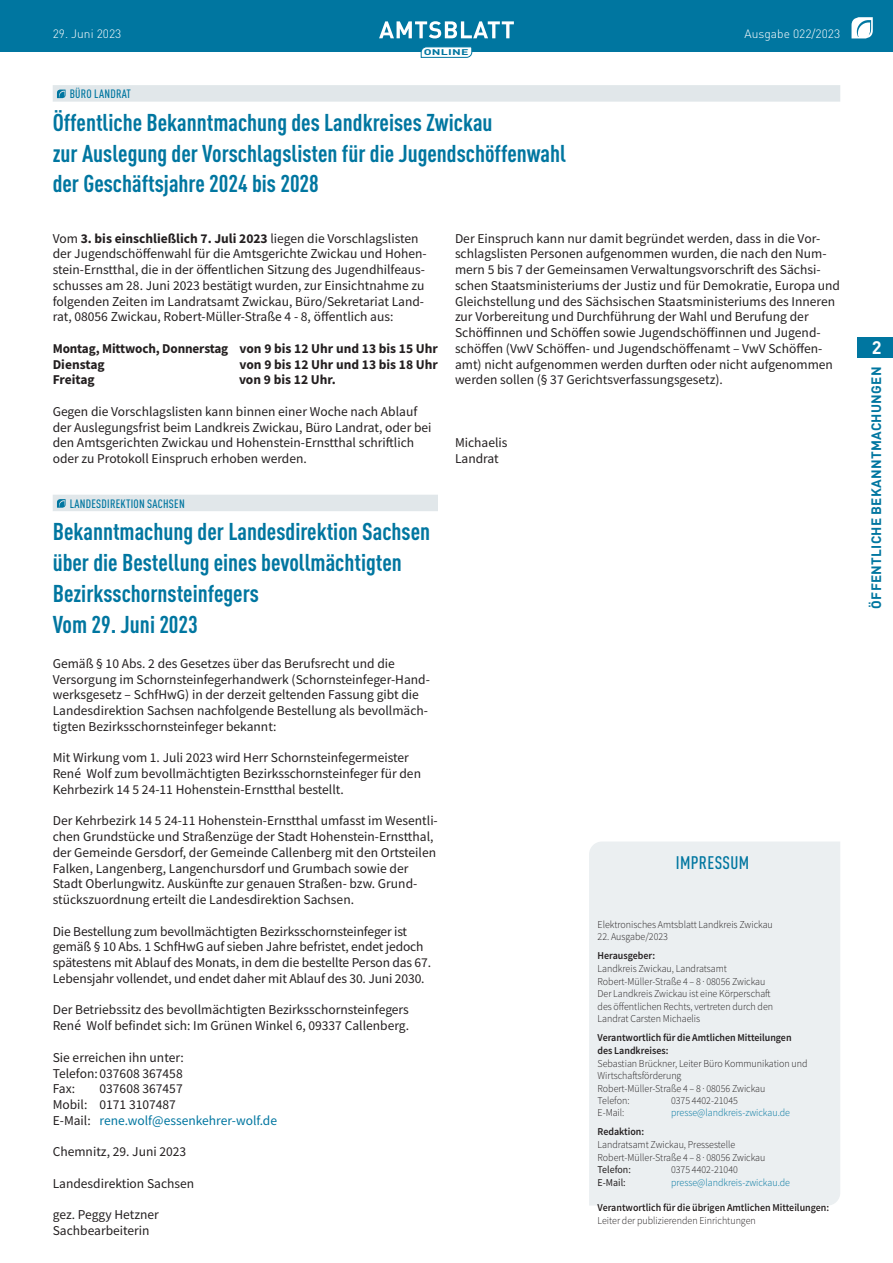
<style>
.page{position:relative;width:893px;height:1263px;background:#fff}
.page>*{position:absolute;margin:0;border:0;box-sizing:border-box;transform-origin:0 0}
.t1{font:700 condensed 24px/30.8px "DIN Pro";color:#0076a0}
.t2{font:500 condensed 18px "DIN Pro";letter-spacing:.02em;color:#0076a0}
.t3{font:700 18px "DIN Pro";color:#fff}
.t4{font:13.5px/15.8px "Source Sans Pro";color:#231f20}
.t5{font:700 13.5px/15.8px "Source Sans Pro";color:#231f20}
.t6{font:700 13.5px "DIN Pro";letter-spacing:.02em;color:#0076a0}
.t7{font:500 condensed 12px "DIN Pro";letter-spacing:.02em;color:#0076a0}
.t8{font:300 12px "DIN Pro";color:#fff}
.t9{font:300 10.5px/12.6px "Source Sans Pro";color:#231f20;scale:.95 1}
.t10{font:600 10.5px/12.6px "Source Sans Pro";color:#231f20;scale:.95 1}
.t11{font:300 10.5px "Source Sans Pro";color:#0076a0;scale:.95 1}
.t12{font:10.5px "Source Sans Pro";color:#231f20;scale:.95 1}
.t13{font:700 8.25px "DIN Pro";letter-spacing:.02em;color:#0076a0;scale:1.5 1}
.s1{font-weight:700}
.s2{color:#0076a0}
</style>
<div class="page">
<div style="left:0;top:0;width:893px;height:51px;background:#0076a0"></div>
<svg style="left:851px;top:17px;width:22px;height:21px"></svg>
<svg style="left:379px;top:21px;width:135px;height:17px"></svg>
<svg style="left:421px;top:47px;width:51px;height:11px"></svg>
<div style="left:857px;top:337px;width:36px;height:21px;background:#0076a0"></div>
<div style="left:53px;top:85px;width:787px;height:17px;background:#e1e7ea"></div>
<svg style="left:57px;top:90px;width:9px;height:8px"></svg>
<div style="left:589px;top:842px;width:251px;height:363px;background:#ebeff1"></div>
<div style="left:53px;top:495px;width:385px;height:16px;background:#e1e7ea"></div>
<svg style="left:57px;top:499px;width:9px;height:9px"></svg>
<p class="t8" style="left:53px;top:25px;width:70px">29. Juni 2023</p>
<p class="t8" style="left:745px;top:25px;width:97px">Ausgabe 022/2023</p>
<p class="t13" style="left:424px;top:45px;width:31px">ONLINE</p>
<p class="t7" style="left:70px;top:85px;width:63px">BÜRO LANDRAT</p>
<h1 class="t1" style="left:53px;top:105px;width:515px">Öffentliche Bekanntmachung des Landkreises Zwickau<br>zur Auslegung der Vorschlagslisten für die Jugendschöffenwahl der Geschäftsjahre 2024 bis 2028</h1>
<p class="t4" style="left:53px;top:230px;width:376px">Vom <span class="s1">3. bis einschließlich 7. Juli 2023</span> liegen die Vorschlagslisten der Jugendschöffenwahl für die Amtsgerichte Zwickau und Hohen&shy;stein-Ernstthal, die in der öffentlichen Sitzung des Jugendhilfeaus&shy;schusses am 28. Juni 2023 bestätigt wurden, zur Einsichtnahme zu folgenden Zeiten im Landratsamt Zwickau, Büro/Sekretariat Land&shy;rat, 08056 Zwickau, Robert-Müller-Straße 4 - 8, öffentlich aus:</p>
<p class="t5" style="left:53px;top:340px;width:387px">Montag, Mittwoch, Donnerstag von 9 bis 12 Uhr und 13 bis 15 Uhr<br>Dienstag</p>
<p class="t4" style="left:455px;top:230px;width:387px">Der Einspruch kann nur damit begründet werden, dass in die Vor&shy;schlagslisten Personen aufgenommen wurden, die nach den Num&shy;mern 5 bis 7 der Gemeinsamen Verwaltungsvorschrift des Sächsi&shy;schen Staatsministeriums der Justiz und für Demokratie, Europa und Gleichstellung und des Sächsischen Staatsministeriums des Inneren zur Vorbereitung und Durchführung der Wahl und Berufung der Schöffinnen und Schöffen sowie Jugendschöffinnen und Jugend&shy;schöffen (VwV Schöffen- und Jugendschöffenamt – VwV Schöffen&shy;amt) nicht aufgenommen werden durften oder nicht aufgenommen werden sollen (§ 37 Gerichtsverfassungsgesetz).</p>
<p class="t5" style="left:239px;top:356px;width:200px">von 9 bis 12 Uhr und 13 bis 18 Uhr</p>
<p class="t5" style="left:53px;top:372px;width:43px">Freitag</p>
<p class="t5" style="left:239px;top:372px;width:98px">von 9 bis 12 Uhr.</p>
<p class="t4" style="left:53px;top:403px;width:380px">Gegen die Vorschlagslisten kann binnen einer Woche nach Ablauf der Auslegungsfrist beim Landkreis Zwickau, Büro Landrat, oder bei den Amtsgerichten Zwickau und Hohenstein-Ernstthal schriftlich oder zu Protokoll Einspruch erhoben werden.</p>
<p class="t4" style="left:455px;top:435px;width:54px">Michaelis<br>Landrat</p>
<p class="t7" style="left:70px;top:495px;width:117px">LANDESDIREKTION SACHSEN</p>
<h1 class="t1" style="left:53px;top:514px;width:379px">Bekanntmachung der Landesdirektion Sachsen über die Bestellung eines bevollmächtigten Bezirksschornsteinfegers<br>Vom 29. Juni 2023</h1>
<p class="t4" style="left:53px;top:655px;width:379px">Gemäß § 10 Abs. 2 des Gesetzes über das Berufsrecht und die Versorgung im Schornsteinfegerhandwerk (Schornsteinfeger-Hand&shy;werksgesetz – SchfHwG) in der derzeit geltenden Fassung gibt die Landesdirektion Sachsen nachfolgende Bestellung als bevollmäch&shy;tigten Bezirksschornsteinfeger bekannt:</p>
<p class="t4" style="left:53px;top:750px;width:370px">Mit Wirkung vom 1. Juli 2023 wird Herr Schornsteinfegermeister<br>René Wolf zum bevollmächtigten Bezirksschornsteinfeger für den<br>Kehrbezirk 14 5 24-11 Hohenstein-Ernstthal bestellt.</p>
<p class="t4" style="left:53px;top:813px;width:387px">Der Kehrbezirk 14 5 24-11 Hohenstein-Ernstthal umfasst im Wesentli&shy;chen Grundstücke und Straßenzüge der Stadt Hohenstein-Ernstthal, der Gemeinde Gersdorf, der Gemeinde Callenberg mit den Ortsteilen Falken, Langenberg, Langenchursdorf und Grumbach sowie der Stadt Oberlungwitz. Auskünfte zur genauen Straßen- bzw. Grund&shy;stückszuordnung erteilt die Landesdirektion Sachsen.</p>
<p class="t4" style="left:53px;top:923px;width:380px">Die Bestellung zum bevollmächtigten Bezirksschornsteinfeger ist gemäß § 10 Abs. 1 SchfHwG auf sieben Jahre befristet, endet jedoch spätestens mit Ablauf des Monats, in dem die bestellte Person das 67.<br>Lebensjahr vollendet, und endet daher mit Ablauf des 30. Juni 2030.</p>
<p class="t4" style="left:53px;top:1002px;width:358px">Der Betriebssitz des bevollmächtigten Bezirksschornsteinfegers<br>René Wolf befindet sich: Im Grünen Winkel 6, 09337 Callenberg.</p>
<p class="t4" style="left:53px;top:1049px;width:133px;text-align:justify">Sie erreichen ihn unter:<br>Telefon: 037608 367458<br>Fax:</p>
<p class="t4" style="left:53px;top:1081px;width:226px;text-indent:47px">037608 367457<br>Mobil: 0171 3107487<br>E-Mail: <span class="s2">rene.wolf@essenkehrer-wolf.de</span></p>
<p class="t4" style="left:53px;top:1144px;width:135px">Chemnitz, 29. Juni 2023</p>
<p class="t4" style="left:53px;top:1175px;width:143px">Landesdirektion Sachsen</p>
<p class="t4" style="left:53px;top:1207px;width:108px">gez. Peggy Hetzner<br>Sachbearbeiterin</p>
<h2 class="t2" style="left:676px;top:849px;width:75px">IMPRESSUM</h2>
<p class="t9" style="left:598px;top:918px;width:186px">Elektronisches Amtsblatt Landkreis Zwickau</p>
<p class="t9" style="left:598px;top:931px;width:76px">22. Ausgabe/2023</p>
<p class="t10" style="left:598px;top:949px;width:62px">Herausgeber:</p>
<p class="t9" style="left:598px;top:962px;width:186px">Landkreis Zwickau, Landratsamt Robert-Müller-Straße 4 – 8 · 08056 Zwickau Der Landkreis Zwickau ist eine Körperschaft des öffentlichen Rechts, vertreten durch den Landrat Carsten Michaelis</p>
<p class="t10" style="left:598px;top:1031px;width:206px">Verantwortlich für die Amtlichen Mitteilungen des Landkreises:</p>
<p class="t9" style="left:598px;top:1057px;width:222px">Sebastian Brückner, Leiter Büro Kommunikation und<br>Wirtschaftsförderung<br>Robert-Müller-Straße 4 – 8 · 08056 Zwickau<br>Telefon:</p>
<p class="t9" style="left:671px;top:1094px;width:72px">0375 4402-21045</p>
<p class="t9" style="left:598px;top:1107px;width:30px">E-Mail:</p>
<p class="t11" style="left:671px;top:1106px;width:127px">presse@landkreis-zwickau.de</p>
<p class="t10" style="left:598px;top:1125px;width:51px">Redaktion:</p>
<p class="t9" style="left:598px;top:1138px;width:178px">Landratsamt Zwickau, Pressestelle<br>Robert-Müller-Straße 4 – 8 · 08056 Zwickau</p>
<p class="t12" style="left:598px;top:1163px;width:37px">Telefon:</p>
<p class="t9" style="left:671px;top:1163px;width:72px">0375 4402-21040</p>
<p class="t12" style="left:598px;top:1176px;width:31px">E-Mail:</p>
<p class="t11" style="left:671px;top:1176px;width:127px">presse@landkreis-zwickau.de</p>
<p class="t10" style="left:598px;top:1201px;width:245px">Verantwortlich für die übrigen Amtlichen Mitteilungen:</p>
<p class="t9" style="left:598px;top:1214px;width:168px">Leiter der publizierenden Einrichtungen</p>
<h2 class="t3" style="left:872px;top:333px;width:11px">2</h2>
<p class="t6" style="left:865px;top:609px;width:243px;rotate:-90deg">ÖFFENTLICHE BEKANNTMACHUNGEN</p>
</div>
